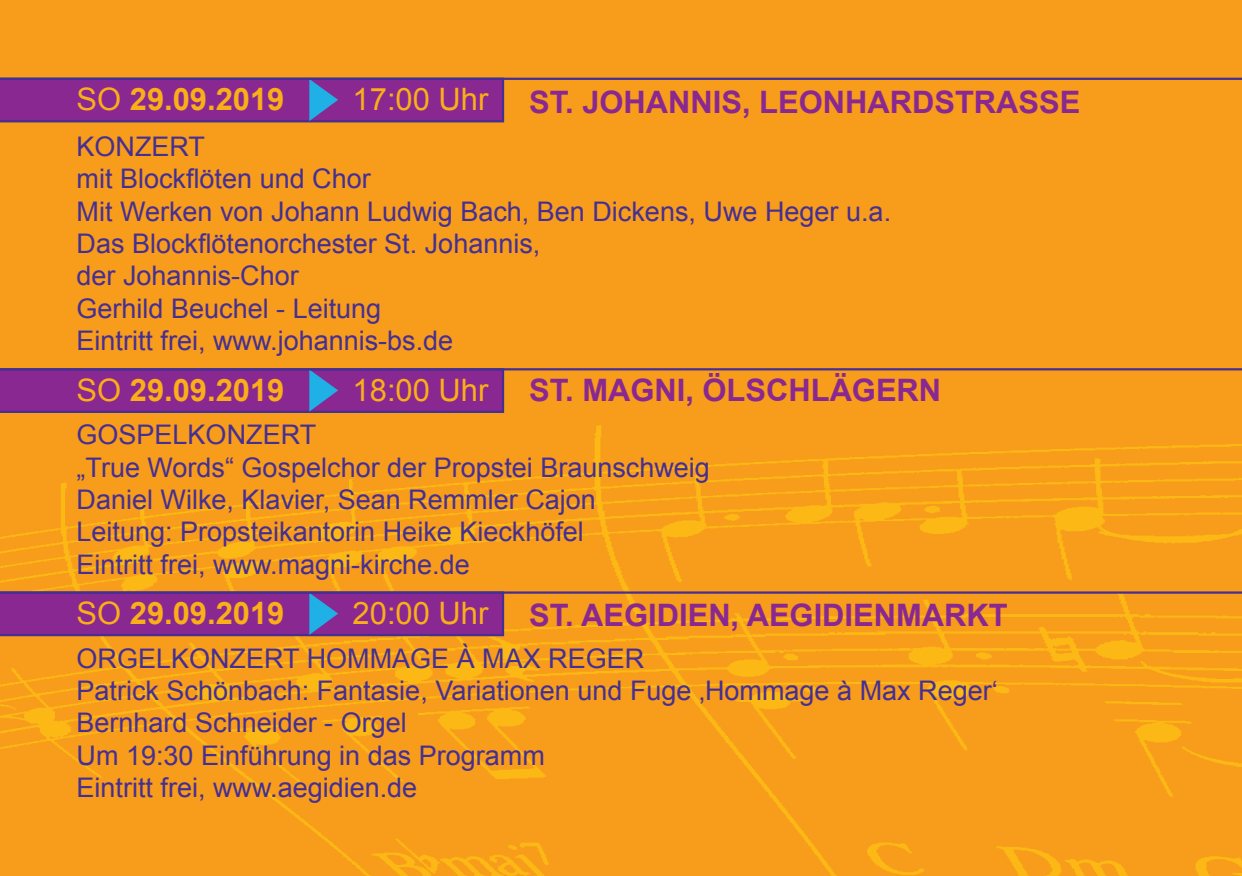
<style>
.page{position:relative;width:1242px;height:876px;background:#f89c1c}
.page>*{position:absolute;margin:0;border:0;box-sizing:border-box;transform-origin:0 0}
.t1{font:700 30.9px "Arial";color:#892890}
.t2{font:700 30.9px "Arial";color:#faaf18}
.t3{font:30.9px "Arial";color:#faaf18}
.t4{font:27px/32.4px "Arial";color:#452f92}
.s1{font-weight:400}
</style>
<div class="page">
<img style="left:0;top:400px;width:1242px;height:476px">
<svg style="left:0;top:80px;width:504px;height:42px"></svg>
<hr style="left:0;top:78px;width:1242px;height:2px;background:#452f92">
<svg style="left:0;top:370px;width:504px;height:43px"></svg>
<hr style="left:0;top:368px;width:1242px;height:2px;background:#452f92">
<svg style="left:0;top:594px;width:504px;height:42px"></svg>
<hr style="left:0;top:591px;width:1242px;height:3px;background:#452f92">
<p class="t2" style="left:77px;top:79px;width:209px"><span class="s1">SO</span> 29.09.2019</p>
<p class="t3" style="left:353px;top:79px;width:137px">17:00 Uhr</p>
<p class="t1" style="left:529px;top:81px;width:553px">ST. JOHANNIS, LEONHARDSTRASSE</p>
<p class="t4" style="left:77px;top:130px;width:816px">KONZERT<br>mit Blockflöten und Chor<br>Mit Werken von Johann Ludwig Bach, Ben Dickens, Uwe Heger u.a.<br>Das Blockflötenorchester St. Johannis,<br>der Johannis-Chor<br>Gerhild Beuchel - Leitung<br>Eintritt frei, www.johannis-bs.de</p>
<p class="t1" style="left:529px;top:370px;width:414px">ST. MAGNI, ÖLSCHLÄGERN</p>
<p class="t4" style="left:77px;top:419px;width:635px">GOSPELKONZERT<br>„True Words“ Gospelchor der Propstei Braunschweig Daniel Wilke, Klavier, Sean Remmler Cajon<br>Leitung: Propsteikantorin Heike Kieckhöfel<br>Eintritt frei, www.magni-kirche.de</p>
<p class="t2" style="left:77px;top:370px;width:209px"><span class="s1">SO</span> 29.09.2019</p>
<p class="t3" style="left:353px;top:370px;width:137px">18:00 Uhr</p>
<p class="t2" style="left:77px;top:593px;width:209px"><span class="s1">SO</span> 29.09.2019</p>
<p class="t3" style="left:353px;top:593px;width:137px">20:00 Uhr</p>
<p class="t1" style="left:529px;top:595px;width:480px">ST. AEGIDIEN, AEGIDIENMARKT</p>
<p class="t4" style="left:77px;top:642px;width:922px">ORGELKONZERT HOMMAGE À MAX REGER<br>Patrick Schönbach: Fantasie, Variationen und Fuge ‚Hommage à Max Reger‘ Bernhard Schneider - Orgel<br>Um 19:30 Einführung in das Programm<br>Eintritt frei, www.aegidien.de</p>
</div>
